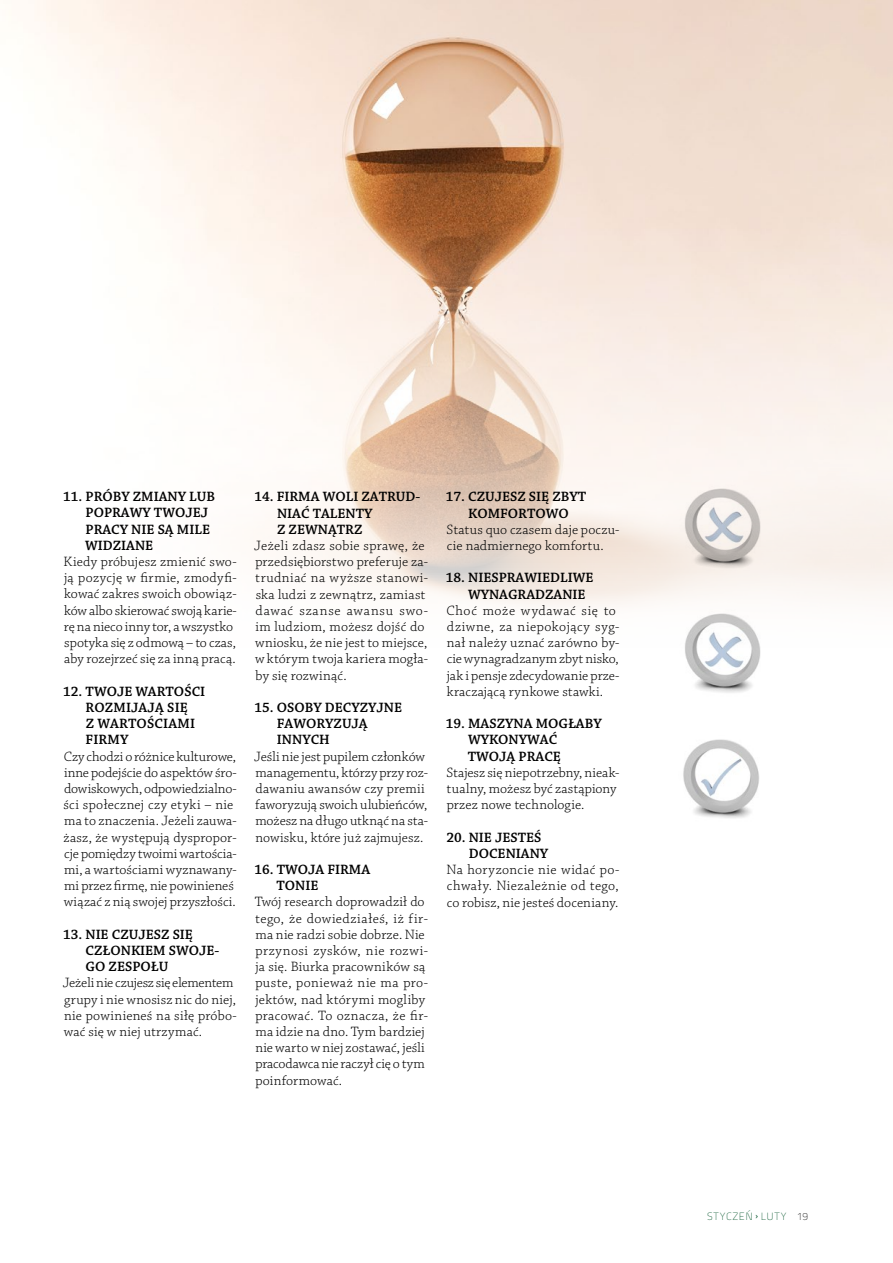
<style>
.page{position:relative;width:893px;height:1263px;background:#fff}
.page>*{position:absolute;margin:0;border:0;box-sizing:border-box;transform-origin:0 0}
.t1{font:300 14.25px/16.2px "Chaparral Pro";letter-spacing:.01em;color:#000}
.t2{font:600 14.25px/16.2px "Chaparral Pro";color:#000}
.t3{font:10.5px "Titillium Title 12";letter-spacing:.055em;color:#005329}
.s1{font-family:"Chaparral Pro"}
.s2{color:#000}
</style>
<div class="page">
<img style="left:34px;top:0;width:859px;height:607px">
<img style="left:674px;top:479px;width:97px;height:92px">
<img style="left:674px;top:605px;width:97px;height:88px">
<img style="left:683px;top:739px;width:76px;height:79px">
<p class="t2" style="left:85px;top:489px;width:131px;text-indent:-22px">11. PRÓBY ZMIANY LUB<br>POPRAWY TWOJEJ<br>PRACY NIE SĄ MILE<br>WIDZIANE</p>
<p class="t1" style="left:64px;top:554px;width:175px">Kiedy próbujesz zmienić swo&shy;ją pozycję w firmie, zmodyfi&shy;kować zakres swoich obowiąz&shy;ków albo skierować swoją karie&shy;rę na nieco inny tor, a wszystko spotyka się z odmową – to czas, aby rozejrzeć się za inną pracą.</p>
<p class="t2" style="left:86px;top:683px;width:121px;text-indent:-22px">12. TWOJE WARTOŚCI<br>ROZMIJAJĄ SIĘ<br>Z WARTOŚCIAMI<br>FIRMY</p>
<p class="t1" style="left:63px;top:748px;width:175px">Czy chodzi o różnice kulturowe, inne podejście do aspektów śro&shy;dowiskowych, odpowiedzialno&shy;ści społecznej czy etyki – nie ma to znaczenia. Jeżeli zauwa&shy;żasz, że występują dyspropor&shy;cje pomiędzy twoimi wartościa&shy;mi, a wartościami wyznawany&shy;mi przez firmę, nie powinieneś wiązać z nią swojej przyszłości.</p>
<p class="t2" style="left:86px;top:926px;width:135px;text-indent:-22px">13. NIE CZUJESZ SIĘ<br>CZŁONKIEM SWOJE-<br>GO ZESPOŁU</p>
<p class="t1" style="left:63px;top:975px;width:175px">Jeżeli nie czujesz się elementem grupy i nie wnosisz nic do niej, nie powinieneś na siłę próbo&shy;wać się w niej utrzymać.</p>
<p class="t2" style="left:277px;top:489px;width:145px;text-indent:-23px">14. FIRMA WOLI ZATRUD-<br>NIAĆ TALENTY<br>Z ZEWNĄTRZ</p>
<p class="t1" style="left:254px;top:538px;width:175px">Jeżeli zdasz sobie sprawę, że przedsiębiorstwo preferuje za&shy;trudniać na wyższe stanowi&shy;ska ludzi z zewnątrz, zamiast dawać szanse awansu swo&shy;im ludziom, możesz dojść do wniosku, że nie jest to miejsce, w którym twoja kariera mogła&shy;by się rozwinąć.</p>
<p class="t2" style="left:277px;top:700px;width:127px;text-indent:-22px">15. OSOBY DECYZYJNE<br>FAWORYZUJĄ<br>INNYCH</p>
<p class="t1" style="left:254px;top:749px;width:175px">Jeśli nie jest pupilem członków managementu, którzy przy roz&shy;dawaniu awansów czy premii faworyzują swoich ulubieńców, możesz na długo utknąć na sta&shy;nowisku, które już zajmujesz.</p>
<p class="t2" style="left:277px;top:862px;width:95px;text-indent:-22px">16. TWOJA FIRMA<br>TONIE</p>
<p class="t1" style="left:255px;top:894px;width:175px">Twój research doprowadził do tego, że dowiedziałeś, iż fir&shy;ma nie radzi sobie dobrze. Nie przynosi zysków, nie rozwi&shy;ja się. Biurka pracowników są puste, ponieważ nie ma pro&shy;jektów, nad którymi mogliby pracować. To oznacza, że fir&shy;ma idzie na dno. Tym bardziej nie warto w niej zostawać, jeśli pracodawca nie raczył cię o tym poinformować.</p>
<p class="t2" style="left:446px;top:489px;width:142px;text-align:center">17. CZUJESZ SIĘ ZBYT<br>KOMFORTOWO</p>
<p class="t1" style="left:447px;top:522px;width:174px">Status quo czasem daje poczu&shy;cie nadmiernego komfortu.</p>
<p class="t2" style="left:468px;top:570px;width:127px;text-indent:-22px">18. NIESPRAWIEDLIWE<br>WYNAGRADZANIE</p>
<p class="t1" style="left:446px;top:603px;width:174px">Choć może wydawać się to dziwne, za niepokojący syg&shy;nał należy uznać zarówno by&shy;cie wynagradzanym zbyt nisko, jak i pensje zdecydowanie prze&shy;kraczającą rynkowe stawki.</p>
<p class="t2" style="left:468px;top:716px;width:135px;text-indent:-22px">19. MASZYNA MOGŁABY<br>WYKONYWAĆ<br>TWOJĄ PRACĘ</p>
<p class="t1" style="left:447px;top:765px;width:174px">Stajesz się niepotrzebny, nieak&shy;tualny, możesz być zastąpiony przez nowe technologie.</p>
<p class="t2" style="left:469px;top:829px;width:81px;text-indent:-22px">20. NIE JESTEŚ<br>DOCENIANY</p>
<p class="t1" style="left:446px;top:862px;width:175px;text-align:justify">Na horyzoncie nie widać po&shy;chwały. Niezależnie od tego, co robisz, nie jesteś doceniany.</p>
<p class="t3" style="left:707px;top:1209px;width:103px">STYCZEŃ <span class="s1">›</span> LUTY <span class="s2">19</span></p>
</div>
